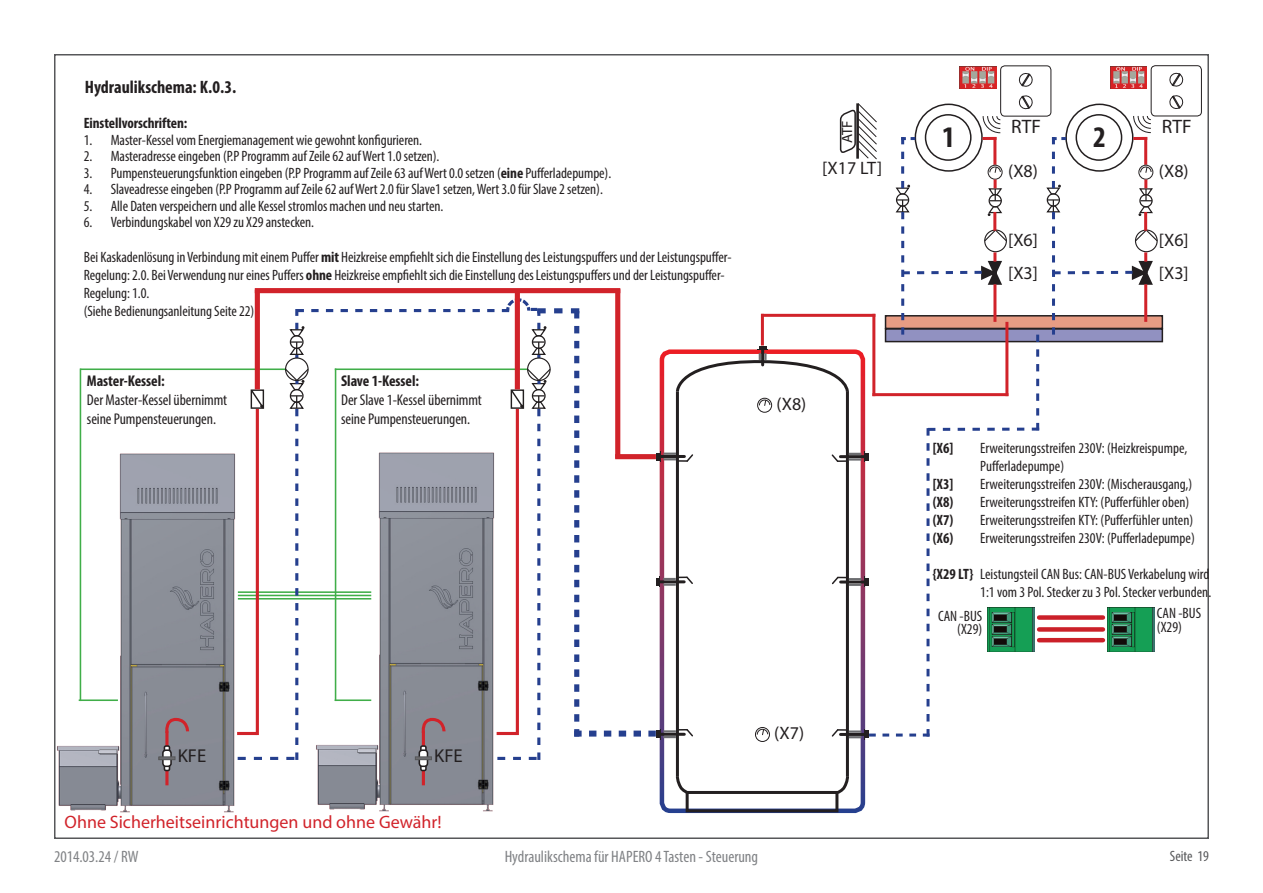
<style>
.page{position:relative;width:1263px;height:893px;background:#fff}
.page>*{position:absolute;margin:0;border:0;box-sizing:border-box;transform-origin:0 0}
.t1{font:700 condensed 30px "Myriad Pro";color:#231f20}
.t2{font:19.5px "Myriad Pro";letter-spacing:.005em;color:#231f20}
.t3{font:18.75px "Myriad Pro";color:#231f20}
.t4{font:18px "Myriad Pro";color:#d1232a}
.t5{font:18px/32.8px "Myriad Pro";color:#231f20}
.t6{font:700 condensed 18px "Myriad Pro";color:#231f20}
.t7{font:condensed 16.5px "Myriad Pro";color:#808285}
.t8{font:condensed 15.6px/18.8px "Myriad Pro";letter-spacing:-.005em;color:#231f20}
.t9{font:700 condensed 15.6px "Myriad Pro";letter-spacing:-.005em;color:#231f20}
.t10{font:condensed 15px/18px "Myriad Pro";letter-spacing:-.005em;color:#231f20}
.t11{font:700 condensed 15px/18px "Myriad Pro";letter-spacing:-.005em;color:#231f20;text-align:justify}
.t12{font:condensed 15px "Myriad Pro";color:#57585a}
.t13{font:15px "Myriad Pro";color:#231f20}
.s1{font-weight:700}
</style>
<div class="page">
<hr style="left:676px;top:391px;width:3px;height:386px;background:#231f20">
<hr style="left:846px;top:391px;width:3px;height:386px;background:#231f20">
<div style="left:686px;top:791px;width:152px;height:21px;border:3px solid #231f20"></div>
<svg style="left:675px;top:774px;width:15px;height:21px"></svg>
<svg style="left:835px;top:774px;width:14px;height:21px"></svg>
<div style="left:885px;top:315px;width:278px;height:14px;background:#e79c84;border:2px solid #231f20"></div>
<div style="left:885px;top:328px;width:278px;height:14px;background:#9191c1;border:2px solid #231f20"></div>
<div style="left:1000px;top:65px;width:51px;height:51px;border:1px solid #231f20;border-radius:4px"></div>
<svg style="left:1018px;top:73px;width:15px;height:14px"></svg>
<div style="left:1151px;top:65px;width:51px;height:51px;border:1px solid #231f20;border-radius:4px"></div>
<svg style="left:1169px;top:72px;width:15px;height:15px"></svg>
<svg style="left:1169px;top:95px;width:14px;height:14px"></svg>
<svg style="left:1045px;top:115px;width:114px;height:220px"></svg>
<div style="left:1039px;top:615px;width:64px;height:5px;background:#cb2029"></div>
<img style="left:1108px;top:607px;width:46px;height:45px">
<div style="left:1039px;top:627px;width:64px;height:5px;background:#cb2029"></div>
<hr style="left:1039px;top:638px;width:64px;height:4px;background:#cb2029">
<img style="left:960px;top:66px;width:36px;height:23px">
<img style="left:1110px;top:66px;width:37px;height:23px">
<hr style="left:80px;top:368px;width:1px;height:333px;background:#40ae49">
<hr style="left:80px;top:368px;width:206px;height:2px;background:#40ae49">
<img style="left:57px;top:446px;width:181px;height:367px">
<img style="left:317px;top:760px;width:177px;height:52px">
<svg style="left:165px;top:771px;width:4px;height:14px"></svg>
<svg style="left:165px;top:736px;width:4px;height:9px"></svg>
<svg style="left:164px;top:717px;width:27px;height:19px"></svg>
<div style="left:164px;top:745px;width:6px;height:26px;border:2px solid #231f20"></div>
<div style="left:163px;top:750px;width:8px;height:16px;background:#fff;border-radius:3px"></div>
<div style="left:162px;top:749px;width:10px;height:18px;border:2px solid #231f20;border-radius:3px"></div>
<svg style="left:159px;top:756px;width:16px;height:4px"></svg>
<hr style="left:422px;top:769px;width:3px;height:16px;background:#d1232a">
<div style="left:421px;top:746px;width:5px;height:24px;background:#ebeaea"></div>
<div style="left:420px;top:745px;width:7px;height:26px;border:2px solid #231f20"></div>
<svg style="left:419px;top:750px;width:8px;height:16px"></svg>
<div style="left:418px;top:749px;width:10px;height:18px;border:2px solid #231f20;border-radius:3px"></div>
<svg style="left:238px;top:95px;width:801px;height:665px"></svg>
<p class="t6" style="left:85px;top:76px;width:153px">Hydraulikschema: K.0.3.</p>
<p class="t11" style="left:84px;top:114px;width:105px">Einstellvorschriften:</p>
<p class="t10" style="left:84px;top:131px;width:340px">1. Master-Kessel vom Energiemanagement wie gewohnt konfigurieren.</p>
<p class="t10" style="left:84px;top:147px;width:357px">2. Masteradresse eingeben (P.P Programm auf Zeile 62 auf Wert 1.0 setzen).</p>
<p class="t10" style="left:84px;top:164px;width:529px">3. Pumpensteuerungsfunktion eingeben (P.P Programm auf Zeile 63 auf Wert 0.0 setzen (<span class="s1">eine</span> Pufferladepumpe).</p>
<p class="t10" style="left:84px;top:180px;width:521px">4. Slaveadresse eingeben (P.P Programm auf Zeile 62 auf Wert 2.0 für Slave1 setzen, Wert 3.0 für Slave 2 setzen).</p>
<p class="t10" style="left:84px;top:197px;width:361px">5. Alle Daten verspeichern und alle Kessel stromlos machen und neu starten.</p>
<p class="t10" style="left:84px;top:213px;width:232px">6. Verbindungskabel von X29 zu X29 anstecken.</p>
<p class="t10" style="left:84px;top:248px;width:649px">Bei Kaskadenlösung in Verbindung mit einem Puffer <span class="s1">mit</span> Heizkreise empfiehlt sich die Einstellung des Leistungspuffers und der Leistungspuffer-Regelung: 2.0. Bei Verwendung nur eines Puffers <span class="s1">ohne</span> Heizkreise empfiehlt sich die Einstellung des Leistungspuffers und der Leistungspuffer-Regelung: 1.0.<br>(Siehe Bedienungsanleitung Seite 22)</p>
<p class="t9" style="left:87px;top:371px;width:79px">Master-Kessel:</p>
<p class="t8" style="left:87px;top:390px;width:142px">Der Master-Kessel übernimmt seine Pumpensteuerungen.</p>
<p class="t9" style="left:341px;top:371px;width:79px">Slave 1-Kessel:</p>
<p class="t8" style="left:341px;top:390px;width:142px">Der Slave 1-Kessel übernimmt seine Pumpensteuerungen.</p>
<p class="t3" style="left:178px;top:745px;width:30px">KFE</p>
<p class="t3" style="left:434px;top:745px;width:30px">KFE</p>
<p class="t13" style="left:838px;top:143px;width:24px;rotate:-90deg">ATF</p>
<h2 class="t2" style="left:1011px;top:114px;width:31px">RTF</h2>
<h2 class="t2" style="left:1162px;top:114px;width:31px">RTF</h2>
<h1 class="t1" style="left:1093px;top:118px;width:14px">2</h1>
<h1 class="t1" style="left:942px;top:118px;width:14px">1</h1>
<p class="t5" style="left:822px;top:151px;width:61px">[X17 LT]</p>
<p class="t5" style="left:1008px;top:154px;width:31px">(X8)</p>
<p class="t5" style="left:1008px;top:223px;width:31px">[X6] [X3]</p>
<p class="t5" style="left:1159px;top:154px;width:31px">(X8)</p>
<p class="t5" style="left:1159px;top:223px;width:31px">[X6] [X3]</p>
<p class="t5" style="left:776px;top:387px;width:31px">(X8)</p>
<p class="t5" style="left:774px;top:716px;width:31px">(X7)</p>
<p class="t10" style="left:980px;top:439px;width:216px">Erweiterungsstreifen 230V: (Heizkreispumpe, Pufferladepumpe)<br>Erweiterungsstreifen 230V: (Mischerausgang,)<br>Erweiterungsstreifen KTY: (Pufferfühler oben)<br>Erweiterungsstreifen KTY: (Pufferfühler unten)<br>Erweiterungsstreifen 230V: (Pufferladepumpe)</p>
<p class="t10" style="left:980px;top:565px;width:232px">Leistungsteil CAN Bus: CAN-BUS Verkabelung wird<br>1:1 vom 3 Pol. Stecker zu 3 Pol. Stecker verbunden.</p>
<p class="t11" style="left:933px;top:438px;width:22px">[X6]</p>
<p class="t11" style="left:933px;top:474px;width:22px">[X3] (X8) (X7) (X6)</p>
<p class="t11" style="left:933px;top:564px;width:42px">{X29 LT}</p>
<p class="t10" style="left:938px;top:609px;width:46px;line-height:13.5px;text-align:right">CAN -BUS (X29)</p>
<p class="t10" style="left:1157px;top:606px;width:46px;line-height:13.5px">CAN -BUS (X29)</p>
<p class="t4" style="left:65px;top:811px;width:378px">Ohne Sicherheitseinrichtungen und ohne Gewähr!</p>
<p class="t7" style="left:54px;top:846px;width:86px">2014.03.24 / RW</p>
<p class="t7" style="left:505px;top:846px;width:255px">Hydraulikschema für HAPERO 4 Tasten - Steuerung</p>
<p class="t12" style="left:1170px;top:847px;width:41px">Seite 19</p>
</div>
